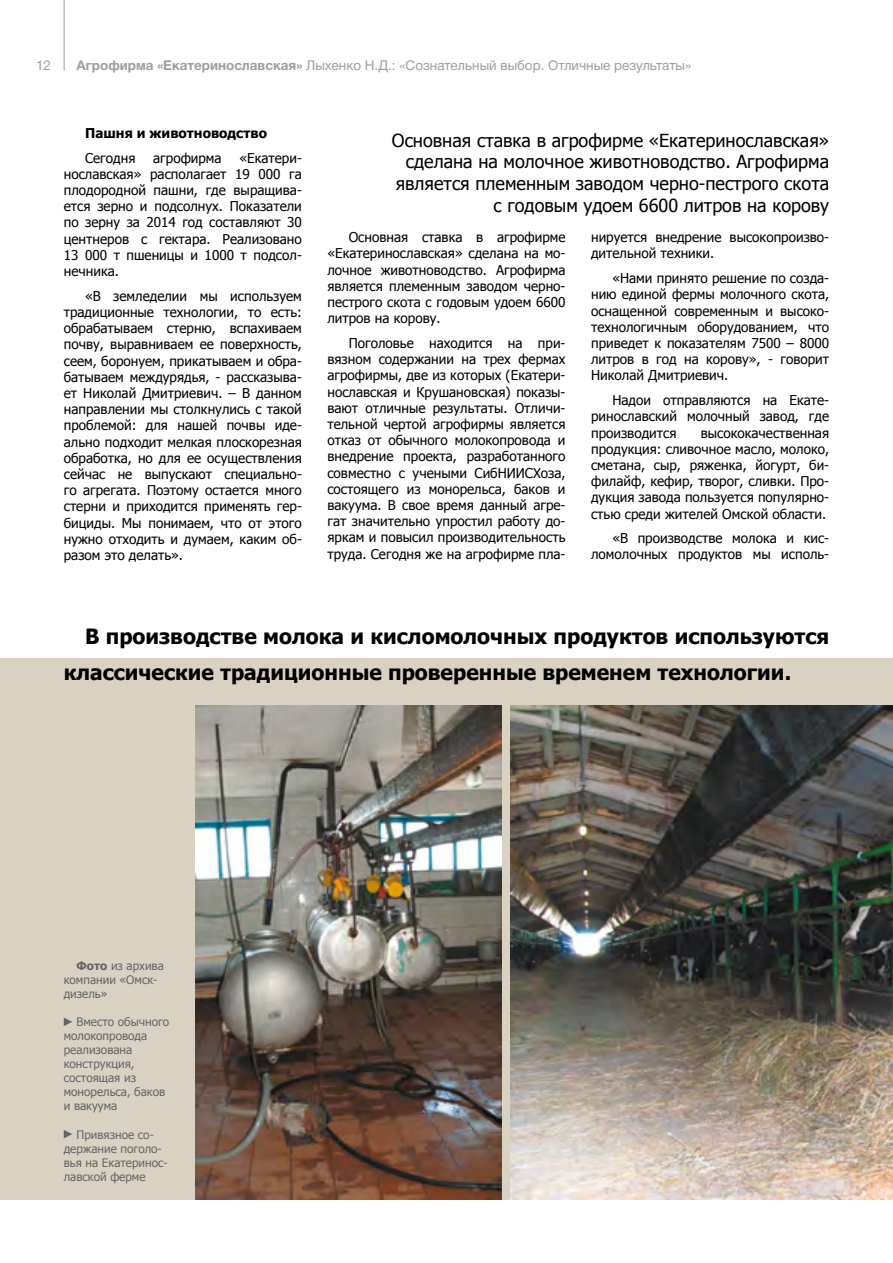
<style>
.page{position:relative;width:893px;height:1263px;background:#fff}
.page>*{position:absolute;margin:0;border:0;box-sizing:border-box;transform-origin:0 0}
.t1{font:700 21px/36px "Tahoma";color:#000}
.t2{font:18px/21.6px "Tahoma";color:#000;text-align:right}
.t3{font:13.5px/16.2px "Tahoma";color:#000;text-align:justify}
.t4{font:13.5px "Helvetica 5 Normal";color:#9c9e9f}
.t5{font:700 13.5px "Tahoma";color:#000}
.t6{font:11.7px/14.1px "Tahoma";color:#646567}
.s1{font-family:"Helvetica 7 Bold"}
.s2{font-weight:700}
</style>
<div class="page">
<hr style="left:64px;top:0;width:1px;height:70px;background:#9c9e9f">
<div style="left:0;top:658px;width:893px;height:541px;background:#d9d2c2"></div>
<svg style="left:64px;top:1018px;width:8px;height:8px"></svg>
<svg style="left:64px;top:1130px;width:8px;height:8px"></svg>
<img style="left:510px;top:706px;width:383px;height:493px">
<img style="left:196px;top:706px;width:306px;height:493px">
<p class="t4" style="left:36px;top:58px;width:17px">12</p>
<p class="t4" style="left:77px;top:58px;width:616px"><span class="s1">Агрофирма «Екатеринославская»</span> Лыхенко Н.Д.: «Сознательный выбор. Отличные результаты»</p>
<p class="t5" style="left:85px;top:124px;width:183px">Пашня и животноводство</p>
<p class="t3" style="left:85px;top:149px;width:52px">Сегодня</p>
<p class="t3" style="left:153px;top:149px;width:70px">агрофирма</p>
<p class="t3" style="left:64px;top:149px;width:240px;text-indent:176px">«Екатери&shy;нославская» располагает 19 000 га плодородной пашни, где выращива&shy;ется зерно и подсолнух. Показатели по зерну за 2014 год составляют 30 центнеров с гектара. Реализовано 13 000 т пшеницы и 1000 т подсол&shy;нечника.</p>
<p class="t3" style="left:64px;top:287px;width:240px;text-indent:21px">«В земледелии мы используем традиционные технологии, то есть: обрабатываем стерню, вспахиваем почву, выравниваем ее поверхность, сеем, боронуем, прикатываем и обра&shy;батываем междурядья, - рассказыва&shy;ет Николай Дмитриевич. – В данном направлении мы столкнулись с такой проблемой: для нашей почвы иде&shy;ально подходит мелкая плоскорезная обработка, но для ее осуществления сейчас не выпускают специально&shy;го агрегата. Поэтому остается много стерни и приходится применять гер&shy;бициды. Мы понимаем, что от этого нужно отходить и думаем, каким об&shy;разом это делать».</p>
<h2 class="t2" style="left:392px;top:129px;width:439px">Основная ставка в агрофирме «Екатеринославская» сделана на молочное животноводство. Агрофирма является племенным заводом черно-пестрого скота с годовым удоем 6600 литров на корову</h2>
<p class="t3" style="left:327px;top:229px;width:240px;text-indent:21px">Основная ставка в агрофирме «Екатеринославская» сделана на мо&shy;лочное животноводство. Агрофирма является племенным заводом черно&shy;пестрого скота с годовым удоем 6600 литров на корову.</p>
<p class="t3" style="left:327px;top:334px;width:240px;text-indent:21px">Поголовье находится на при&shy;вязном содержании на трех фермах агрофирмы, две из которых (Екатери&shy;нославская и Крушановская) показы&shy;вают отличные результаты. Отличи&shy;тельной чертой агрофирмы является отказ от обычного молокопровода и внедрение проекта, разработанного совместно с учеными СибНИИСХоза, состоящего из монорельса, баков и вакуума. В свое время данный агре&shy;гат значительно упростил работу до&shy;яркам и повысил производительность труда. Сегодня же на агрофирме пла-</p>
<p class="t3" style="left:591px;top:229px;width:240px">нируется внедрение высокопроизво&shy;дительной техники.</p>
<p class="t3" style="left:591px;top:270px;width:240px;text-indent:21px">«Нами принято решение по созда&shy;нию единой фермы молочного скота, оснащенной современным и высоко&shy;технологичным оборудованием, что приведет к показателям 7500 – 8000 литров в год на корову», - говорит Николай Дмитриевич.</p>
<p class="t3" style="left:591px;top:391px;width:240px;text-indent:21px">Надои отправляются на Екате&shy;ринославский молочный завод, где производится</p>
<p class="t3" style="left:591px;top:424px;width:240px;text-indent:110px">высококачественная продукция: сливочное масло, молоко, сметана, сыр, ряженка, йогурт, би&shy;филайф, кефир, творог, сливки. Про&shy;дукция завода пользуется популярно&shy;стью среди жителей Омской области.</p>
<p class="t3" style="left:591px;top:530px;width:240px;text-align:right">«В производстве молока и кис&shy;ломолочных продуктов мы исполь-</p>
<h1 class="t1" style="left:64px;top:617px;width:767px;text-indent:21px">В производстве молока и кисломолочных продуктов используются классические традиционные проверенные временем технологии.</h1>
<p class="t6" style="left:64px;top:958px;width:102px;text-indent:13px"><span class="s2">Фото</span> из архива компании «Омск&shy;дизель»</p>
<p class="t6" style="left:64px;top:1014px;width:107px;text-indent:13px">Вместо обычного молокопровода реализована конструкция, состоящая из монорельса, баков и вакуума</p>
<p class="t6" style="left:64px;top:1127px;width:106px;text-indent:13px">Привязное со&shy;держание поголо&shy;вья на Екатеринос&shy;лавской ферме</p>
</div>
